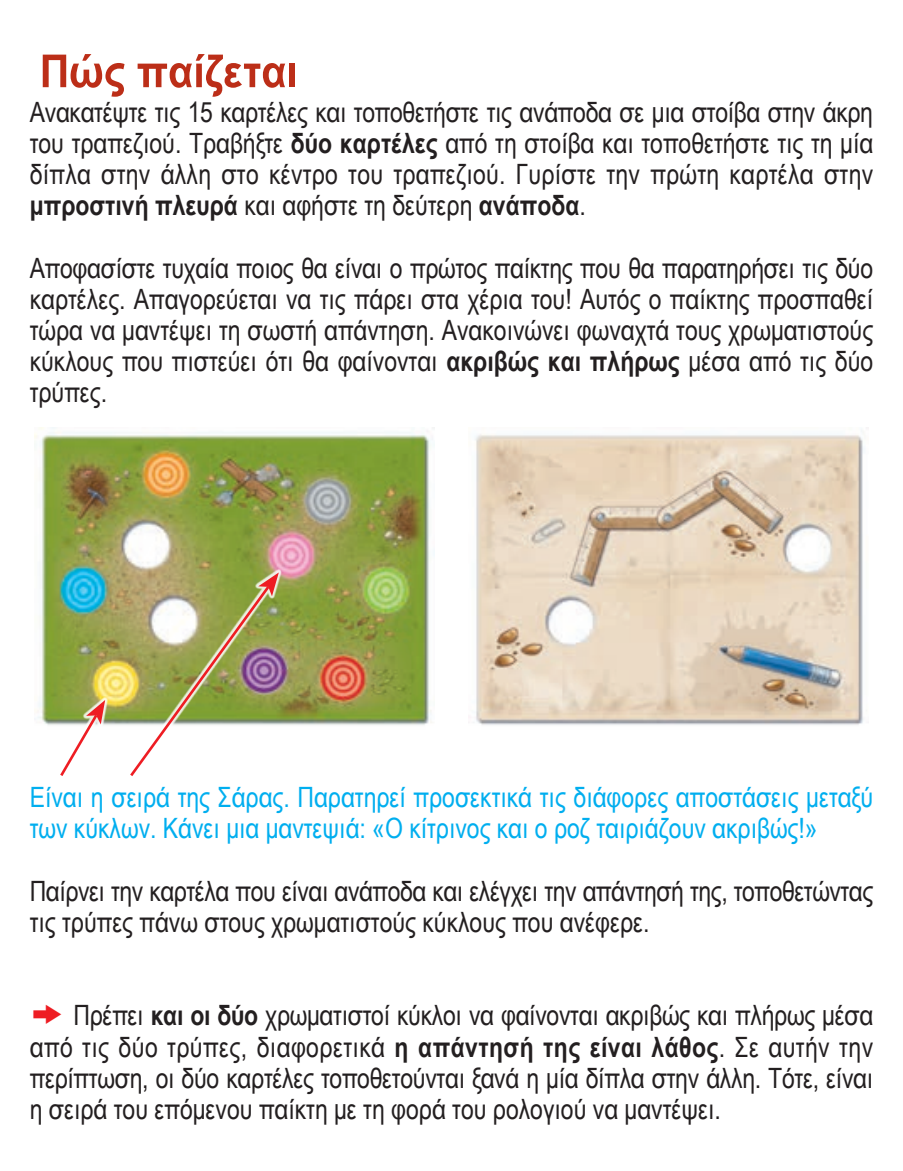
<style>
.page{position:relative;width:903px;height:1171px;background:#fff}
.page>*{position:absolute;margin:0;border:0;box-sizing:border-box;transform-origin:0 0}
.t1{font:700 45.5px "Arial Narrow";color:#bc2e18;scale:1.1 1}
.t2{font:28px/31.2px "Arial Narrow";color:#231f20;text-align:justify}
.t3{font:28px/31.2px "Arial Narrow";color:#00aeef}
.s1{font-weight:700}
.s2{font-family:"Zeal";font-size:35px;color:#ee1d23}
</style>
<div class="page">
<img style="left:35px;top:428px;width:400px;height:297px">
<img style="left:468px;top:430px;width:396px;height:295px">
<div style="left:57px;top:696px;width:51px;height:83px;background:#fff;opacity:.85"></div>
<svg style="left:58px;top:700px;width:47px;height:79px"></svg>
<div style="left:127px;top:569px;width:155px;height:210px;background:#fff;opacity:.85"></div>
<img style="left:128px;top:572px;width:151px;height:207px">
<p class="t1" style="left:40px;top:37px;width:236px">Πώς παίζεται</p>
<p class="t2" style="left:30px;top:95px;width:845px">Ανακατέψτε τις 15 καρτέλες και τοποθετήστε τις ανάποδα σε μια στοίβα στην άκρη</p>
<p class="t2" style="left:30px;top:126px;width:845px">του τραπεζιού. Τραβήξτε <span class="s1">δύο καρτέλες</span> από τη στοίβα και τοποθετήστε τις τη μία δίπλα στην άλλη στο κέντρο του τραπεζιού. Γυρίστε την πρώτη καρτέλα στην <span class="s1">μπροστινή πλευρά</span> και αφήστε τη δεύτερη <span class="s1">ανάποδα</span>.</p>
<p class="t2" style="left:30px;top:251px;width:845px">Αποφασίστε τυχαία ποιος θα είναι ο πρώτος παίκτης που θα παρατηρήσει τις δύο καρτέλες. Απαγορεύεται να τις πάρει στα χέρια του! Αυτός ο παίκτης προσπαθεί τώρα να μαντέψει τη σωστή απάντηση. Ανακοινώνει φωναχτά τους χρωματιστούς κύκλους που πιστεύει ότι θα φαίνονται <span class="s1">ακριβώς και πλήρως</span> μέσα από τις δύο τρύπες.</p>
<p class="t3" style="left:30px;top:781px;width:845px">Είναι η σειρά της Σάρας. Παρατηρεί προσεκτικά τις διάφορες αποστάσεις μεταξύ των κύκλων. Κάνει μια μαντεψιά: «Ο κίτρινος και ο ροζ ταιριάζουν ακριβώς!»</p>
<p class="t2" style="left:30px;top:874px;width:845px">Παίρνει την καρτέλα που είναι ανάποδα και ελέγχει την απάντησή της, τοποθετώντας τις τρύπες πάνω στους χρωματιστούς κύκλους που ανέφερε.</p>
<p class="t2" style="left:30px;top:999px;width:845px"><span class="s2">k</span> Πρέπει <span class="s1">και οι δύο</span> χρωματιστοί κύκλοι να φαίνονται ακριβώς και πλήρως μέσα από τις δύο τρύπες, διαφορετικά <span class="s1">η απάντησή της είναι λάθος</span>. Σε αυτήν την περίπτωση, οι δύο καρτέλες τοποθετούνται ξανά η μία δίπλα στην άλλη. Τότε, είναι</p>
<p class="t2" style="left:30px;top:1092px;width:693px">η σειρά του επόμενου παίκτη με τη φορά του ρολογιού να μαντέψει.</p>
</div>
